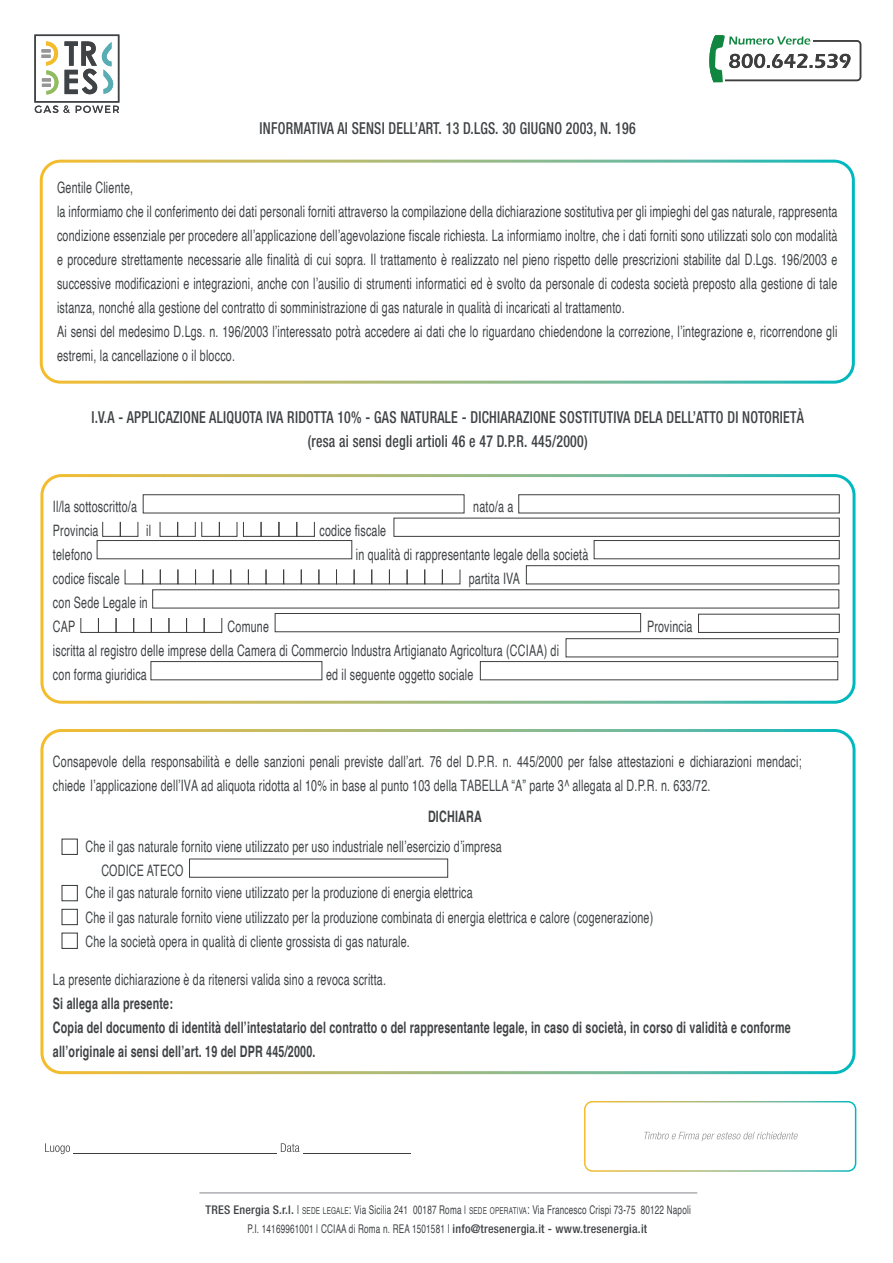
<style>
.page{position:relative;width:893px;height:1263px;background:#fff}
.page>*{position:absolute;margin:0;border:0;box-sizing:border-box;transform-origin:0 0}
.t1{font:500 condensed 16.5px/24px "Helvetica Neue";letter-spacing:.02em;color:#404345;text-align:center;scale:.84 1}
.t2{font:15.75px/24px "Helvetica";letter-spacing:.02em;color:#404345;scale:.68 1}
.t3{font:15.75px/24.5px "Helvetica";letter-spacing:.02em;color:#404446;scale:.68 1}
.t4{font:700 15.75px/24px "Helvetica";letter-spacing:.02em;color:#404345;scale:.68 1}
.t5{font:700 15.75px "Helvetica";letter-spacing:.02em;color:#414445;scale:.68 1}
.t6{font:12px/18.9px "Helvetica";letter-spacing:.025em;color:#404345;text-align:center;scale:.68 1}
.s1{font-family:"Helvetica Neue";font-weight:500;font-stretch:condensed}
.s2{font-size:12.45px}
.s3{font-size:9.45px}
.s4{font-size:13.5px}
</style>
<div class="page">
<hr style="left:199px;top:1192px;width:498px;height:1px;background:#aeafb3">
<svg style="left:76px;top:106px;width:43px;height:7px"></svg>
<svg style="left:35px;top:105px;width:35px;height:8px"></svg>
<svg style="left:65px;top:41px;width:49px;height:53px"></svg>
<div style="left:34px;top:35px;width:85px;height:68px;border:2px solid #404345"></div>
<svg style="left:41px;top:41px;width:18px;height:53px"></svg>
<div style="left:717px;top:40px;width:144px;height:41px;border:2px solid #3e3e3f;border-radius:4px"></div>
<svg style="left:709px;top:35px;width:141px;height:47px"></svg>
<div style="left:40px;top:160px;width:815px;height:224px;border:3px solid #fff;border-radius:19px"></div>
<svg style="left:584px;top:1101px;width:272px;height:71px"></svg>
<svg style="left:45px;top:1143px;width:366px;height:11px"></svg>
<div style="left:40px;top:474px;width:815px;height:230px;border:3px solid #fff;border-radius:20px"></div>
<div style="left:143px;top:494px;width:321px;height:19px;border:1px solid #3e3e3f"></div>
<div style="left:698px;top:614px;width:141px;height:19px;border:1px solid #3e3e3f"></div>
<div style="left:97px;top:540px;width:255px;height:19px;border:1px solid #3e3e3f"></div>
<div style="left:151px;top:661px;width:171px;height:19px;border:1px solid #3e3e3f"></div>
<div style="left:152px;top:589px;width:687px;height:19px;border:1px solid #3e3e3f"></div>
<div style="left:526px;top:565px;width:313px;height:19px;border:1px solid #3e3e3f"></div>
<div style="left:394px;top:518px;width:445px;height:19px;border:1px solid #3e3e3f"></div>
<div style="left:102px;top:522px;width:19px;height:15px;border:1px solid #3e3e3f"></div>
<div style="left:120px;top:522px;width:18px;height:15px;border:1px solid #3e3e3f"></div>
<div style="left:160px;top:522px;width:18px;height:15px;border:1px solid #3e3e3f"></div>
<div style="left:177px;top:522px;width:19px;height:15px;border:1px solid #3e3e3f"></div>
<div style="left:201px;top:522px;width:19px;height:15px;border:1px solid #3e3e3f"></div>
<div style="left:219px;top:522px;width:18px;height:15px;border:1px solid #3e3e3f"></div>
<div style="left:243px;top:522px;width:18px;height:15px;border:1px solid #3e3e3f"></div>
<div style="left:261px;top:522px;width:18px;height:15px;border:1px solid #3e3e3f"></div>
<div style="left:279px;top:522px;width:18px;height:15px;border:1px solid #3e3e3f"></div>
<div style="left:296px;top:522px;width:19px;height:15px;border:1px solid #3e3e3f"></div>
<div style="left:81px;top:618px;width:18px;height:15px;border:1px solid #3e3e3f"></div>
<div style="left:98px;top:618px;width:18px;height:15px;border:1px solid #3e3e3f"></div>
<div style="left:116px;top:618px;width:18px;height:15px;border:1px solid #3e3e3f"></div>
<div style="left:133px;top:618px;width:19px;height:15px;border:1px solid #3e3e3f"></div>
<div style="left:151px;top:618px;width:18px;height:15px;border:1px solid #3e3e3f"></div>
<div style="left:169px;top:618px;width:18px;height:15px;border:1px solid #3e3e3f"></div>
<div style="left:186px;top:618px;width:18px;height:15px;border:1px solid #3e3e3f"></div>
<div style="left:204px;top:618px;width:18px;height:15px;border:1px solid #3e3e3f"></div>
<div style="left:518px;top:494px;width:321px;height:19px;border:1px solid #3e3e3f"></div>
<div style="left:566px;top:638px;width:272px;height:19px;border:1px solid #3e3e3f"></div>
<div style="left:275px;top:613px;width:366px;height:19px;border:1px solid #3e3e3f"></div>
<div style="left:480px;top:661px;width:358px;height:19px;border:1px solid #3e3e3f"></div>
<div style="left:594px;top:540px;width:245px;height:19px;border:1px solid #3e3e3f"></div>
<div style="left:142px;top:569px;width:19px;height:15px;border:1px solid #3e3e3f"></div>
<div style="left:160px;top:569px;width:18px;height:15px;border:1px solid #3e3e3f"></div>
<div style="left:213px;top:569px;width:18px;height:15px;border:1px solid #3e3e3f"></div>
<div style="left:248px;top:569px;width:18px;height:15px;border:1px solid #3e3e3f"></div>
<div style="left:283px;top:569px;width:19px;height:15px;border:1px solid #3e3e3f"></div>
<div style="left:301px;top:569px;width:18px;height:15px;border:1px solid #3e3e3f"></div>
<div style="left:424px;top:569px;width:19px;height:15px;border:1px solid #3e3e3f"></div>
<div style="left:40px;top:729px;width:815px;height:345px;border:3px solid #fff;border-radius:20px"></div>
<div style="left:62px;top:839px;width:16px;height:16px;border:1px solid #333739"></div>
<div style="left:62px;top:885px;width:16px;height:16px;border:1px solid #333739"></div>
<div style="left:62px;top:909px;width:16px;height:16px;border:1px solid #333739"></div>
<div style="left:62px;top:933px;width:16px;height:16px;border:1px solid #333739"></div>
<p class="t1" style="left:260px;top:116px;width:449px">INFORMATIVA AI SENSI DELL’ART. 13 D.LGS. 30 GIUGNO 2003, N. 196</p>
<p class="t2" style="left:57px;top:176px;width:1149px">Gentile Cliente,<br>la informiamo che il conferimento dei dati personali forniti attraverso la compilazione della dichiarazione sostitutiva per gli impieghi del gas naturale, rappresenta condizione essenziale per procedere all’applicazione dell’agevolazione fiscale richiesta. La informiamo inoltre, che i dati forniti sono utilizzati solo con modalità e procedure strettamente necessarie alle finalità di cui sopra. Il trattamento è realizzato nel pieno rispetto delle prescrizioni stabilite dal D.Lgs. 196/2003 e successive modificazioni e integrazioni, anche con l’ausilio di strumenti informatici ed è svolto da personale di codesta società preposto alla gestione di tale istanza, nonché alla gestione del contratto di somministrazione di gas naturale in qualità di incaricati al trattamento.<br>Ai sensi del medesimo D.Lgs. n. 196/2003 l’interessato potrà accedere ai dati che lo riguardano chiedendone la correzione, l’integrazione e, ricorrendone gli estremi, la cancellazione o il blocco.</p>
<p class="t1" style="left:91px;top:405px;width:850px">I.V.A - APPLICAZIONE ALIQUOTA IVA RIDOTTA 10% - GAS NATURALE - DICHIARAZIONE SOSTITUTIVA DELA DELL’ATTO DI NOTORIETÀ (resa ai sensi degli artioli 46 e 47 D.P.R. 445/2000)</p>
<p class="t2" style="left:53px;top:494px;width:125px">Il/la sottoscritto/a</p>
<p class="t2" style="left:473px;top:494px;width:60px">nato/a a</p>
<p class="t2" style="left:53px;top:518px;width:69px">Provincia</p>
<p class="t2" style="left:146px;top:518px;width:9px">il</p>
<p class="t2" style="left:319px;top:518px;width:100px">codice fiscale</p>
<p class="t2" style="left:53px;top:542px;width:60px">telefono</p>
<p class="t2" style="left:356px;top:542px;width:343px">in qualità di rappresentante legale della società</p>
<p class="t2" style="left:53px;top:566px;width:100px">codice fiscale</p>
<p class="t2" style="left:469px;top:566px;width:77px">partita IVA</p>
<p class="t2" style="left:53px;top:590px;width:141px">con Sede Legale in<br>CAP</p>
<p class="t2" style="left:228px;top:614px;width:62px">Comune</p>
<p class="t2" style="left:647px;top:614px;width:69px">Provincia</p>
<p class="t2" style="left:53px;top:638px;width:746px">iscritta al registro delle imprese della Camera di Commercio Industra Artigianato Agricoltura (CCIAA) di con forma giuridica</p>
<p class="t2" style="left:326px;top:662px;width:218px">ed il seguente oggetto sociale</p>
<p class="t2" style="left:53px;top:749px;width:1103px">Consapevole della responsabilità e delle sanzioni penali previste dall’art. 76 del D.P.R. n. 445/2000 per false attestazioni e dichiarazioni mendaci; chiede l’applicazione dell’IVA ad aliquota ridotta al 10% in base al punto 103 della TABELLA “A” parte 3^ allegata al D.P.R. n. 633/72.</p>
<p class="t5" style="left:428px;top:804px;width:80px">DICHIARA</p>
<p class="t3" style="left:101px;top:835px;width:590px;line-height:24px;text-indent:-16px">Che il gas naturale fornito viene utilizzato per uso industriale nell’esercizio d’impresa<br>CODICE ATECO</p>
<p class="t3" style="left:85px;top:881px;width:837px">Che il gas naturale fornito viene utilizzato per la produzione di energia elettrica<br>Che il gas naturale fornito viene utilizzato per la produzione combinata di energia elettrica e calore (cogenerazione)<br>Che la società opera in qualità di cliente grossista di gas naturale.</p>
<p class="t2" style="left:53px;top:967px;width:491px">La presente dichiarazione è da ritenersi valida sino a revoca scritta.</p>
<p class="t4" style="left:53px;top:991px;width:1086px">Si allega alla presente:<br>Copia del documento di identità dell’intestatario del contratto o del rappresentante legale, in caso di società, in corso di validità e conforme all’originale ai sensi dell’art. 19 del DPR 445/2000.</p>
<p class="t6" style="left:206px;top:1201px;width:715px"><span class="s1">TRES Energia S.r.l.</span> <span class="s2">|</span> <span class="s3">SEDE LEGALE</span><span class="s4">:</span> Via Sicilia 241 00187 Roma | <span class="s3">SEDE OPERATIVA</span><span class="s4">:</span> Via Francesco Crispi 73-75 80122 Napoli<br>P.I. 14169961001 | CCIAA di Roma n. REA 1501581 <span class="s2">|</span> <span class="s1">info@tresenergia.it - www.tresenergia.it</span></p>
</div>
